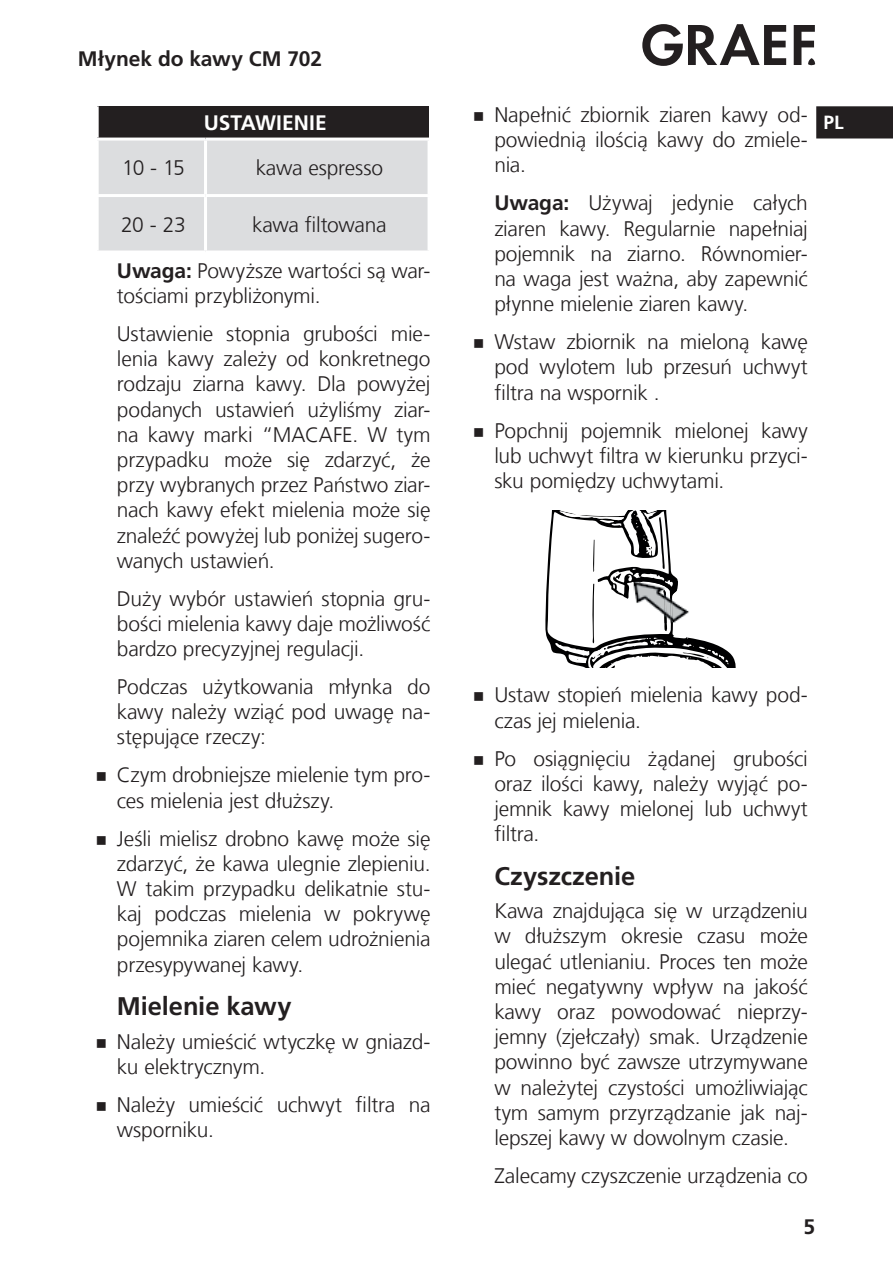
<style>
.page{position:relative;width:893px;height:1263px;background:#fff}
.page>*{position:absolute;margin:0;border:0;box-sizing:border-box;transform-origin:0 0}
.t1{font:700 25.5px "Frutiger LT Com";letter-spacing:-.005em;color:#231f20}
.t2{font:300 21px/25.2px "Frutiger LT Com";letter-spacing:-.01em;color:#231f20;text-align:justify}
.t3{font:700 21px "Frutiger LT Com";letter-spacing:-.005em;color:#231f20}
.t4{font:700 21px "Frutiger LT Com";color:#fff}
.t5{font:700 19.05px "Frutiger LT Com";color:#fff}
.s1{font-weight:700}
</style>
<div class="page">
<div style="left:97px;top:106px;width:332px;height:33px;background:#231f20"></div>
<div style="left:99px;top:141px;width:329px;height:109px;background:#dcdddf"></div>
<hr style="left:204px;top:141px;width:3px;height:53px;background:#fff">
<hr style="left:96px;top:194px;width:110px;height:3px;background:#fff">
<hr style="left:206px;top:194px;width:225px;height:3px;background:#fff">
<hr style="left:204px;top:197px;width:3px;height:53px;background:#fff">
<hr style="left:96px;top:106px;width:3px;height:32px;background:#fff">
<hr style="left:96px;top:138px;width:110px;height:3px;background:#fff">
<hr style="left:206px;top:138px;width:225px;height:3px;background:#fff">
<svg style="left:545px;top:510px;width:191px;height:158px"></svg>
<img style="left:663px;top:590px;width:4px;height:33px">
<img style="left:672px;top:581px;width:17px;height:42px">
<svg style="left:642px;top:24px;width:144px;height:42px"></svg>
<svg style="left:794px;top:25px;width:21px;height:40px"></svg>
<div style="left:817px;top:107px;width:75px;height:30px;background:#231f20"></div>
<div style="left:816px;top:106px;width:77px;height:32px;border:2px solid #231f20"></div>
<p class="t3" style="left:78px;top:46px;width:246px">Młynek do kawy CM 702</p>
<p class="t4" style="left:204px;top:110px;width:125px">USTAWIENIE</p>
<p class="t2" style="left:122px;top:155px;width:64px">10 - 15</p>
<p class="t2" style="left:256px;top:155px;width:129px">kawa espresso</p>
<p class="t2" style="left:121px;top:212px;width:66px">20 - 23</p>
<p class="t2" style="left:252px;top:212px;width:136px">kawa filtowana</p>
<p class="t2" style="left:117px;top:258px;width:315px"><span class="s1">Uwaga:</span> Powyższe wartości są war&shy;tościami przybliżonymi.</p>
<p class="t2" style="left:117px;top:321px;width:315px">Ustawienie stopnia grubości mie&shy;lenia kawy zależy od konkretnego rodzaju ziarna kawy. Dla powyżej podanych ustawień użyliśmy ziar&shy;na kawy marki “MACAFE. W tym przypadku może się zdarzyć, że przy wybranych przez Państwo ziar&shy;nach kawy efekt mielenia może się znaleźć powyżej lub poniżej sugero&shy;wanych ustawień.</p>
<p class="t2" style="left:117px;top:586px;width:315px">Duży wybór ustawień stopnia gru&shy;bości mielenia kawy daje możliwość bardzo precyzyjnej regulacji.</p>
<p class="t2" style="left:117px;top:674px;width:315px">Podczas użytkowania młynka do kawy należy wziąć pod uwagę na&shy;stępujące rzeczy:</p>
<p class="t2" style="left:117px;top:763px;width:315px">Czym drobniejsze mielenie tym pro&shy;ces mielenia jest dłuższy.</p>
<p class="t2" style="left:117px;top:826px;width:315px">Jeśli mielisz drobno kawę może się zdarzyć, że kawa ulegnie zlepieniu.<br>W takim przypadku delikatnie stu&shy;kaj podczas mielenia w pokrywę pojemnika ziaren celem udrożnienia przesypywanej kawy.</p>
<p class="t1" style="left:117px;top:991px;width:176px">Mielenie kawy</p>
<p class="t2" style="left:117px;top:1029px;width:315px">Należy umieścić wtyczkę w gniazd&shy;ku elektrycznym.</p>
<p class="t2" style="left:117px;top:1092px;width:315px">Należy umieścić uchwyt filtra na wsporniku.</p>
<p class="t2" style="left:494px;top:102px;width:315px">Napełnić zbiornik ziaren kawy od&shy;powiednią ilością kawy do zmiele&shy;nia.</p>
<p class="t2" style="left:494px;top:191px;width:315px"><span class="s1">Uwaga:</span> Używaj jedynie całych ziaren kawy. Regularnie napełniaj pojemnik na ziarno. Równomier&shy;na waga jest ważna, aby zapewnić płynne mielenie ziaren kawy.</p>
<p class="t2" style="left:494px;top:329px;width:315px">Wstaw zbiornik na mieloną kawę pod wylotem lub przesuń uchwyt filtra na wspornik .</p>
<p class="t2" style="left:494px;top:418px;width:315px">Popchnij pojemnik mielonej kawy lub uchwyt filtra w kierunku przyci&shy;sku pomiędzy uchwytami.</p>
<p class="t5" style="left:823px;top:111px;width:22px">PL</p>
<p class="t2" style="left:494px;top:683px;width:315px">Ustaw stopień mielenia kawy pod&shy;czas jej mielenia.</p>
<p class="t2" style="left:494px;top:746px;width:315px">Po osiągnięciu żądanej grubości oraz ilości kawy, należy wyjąć po&shy;jemnik kawy mielonej lub uchwyt filtra.</p>
<p class="t1" style="left:494px;top:861px;width:142px">Czyszczenie</p>
<p class="t2" style="left:494px;top:898px;width:315px">Kawa znajdująca się w urządzeniu w dłuższym okresie czasu może ulegać utlenianiu. Proces ten może mieć negatywny wpływ na jakość kawy oraz powodować nieprzy&shy;jemny (zjełczały) smak. Urządzenie powinno być zawsze utrzymywane w należytej czystości umożliwiając tym samym przyrządzanie jak naj&shy;lepszej kawy w dowolnym czasie.</p>
<p class="t2" style="left:494px;top:1163px;width:315px">Zalecamy czyszczenie urządzenia co</p>
<p class="t3" style="left:803px;top:1214px;width:13px">5</p>
</div>
